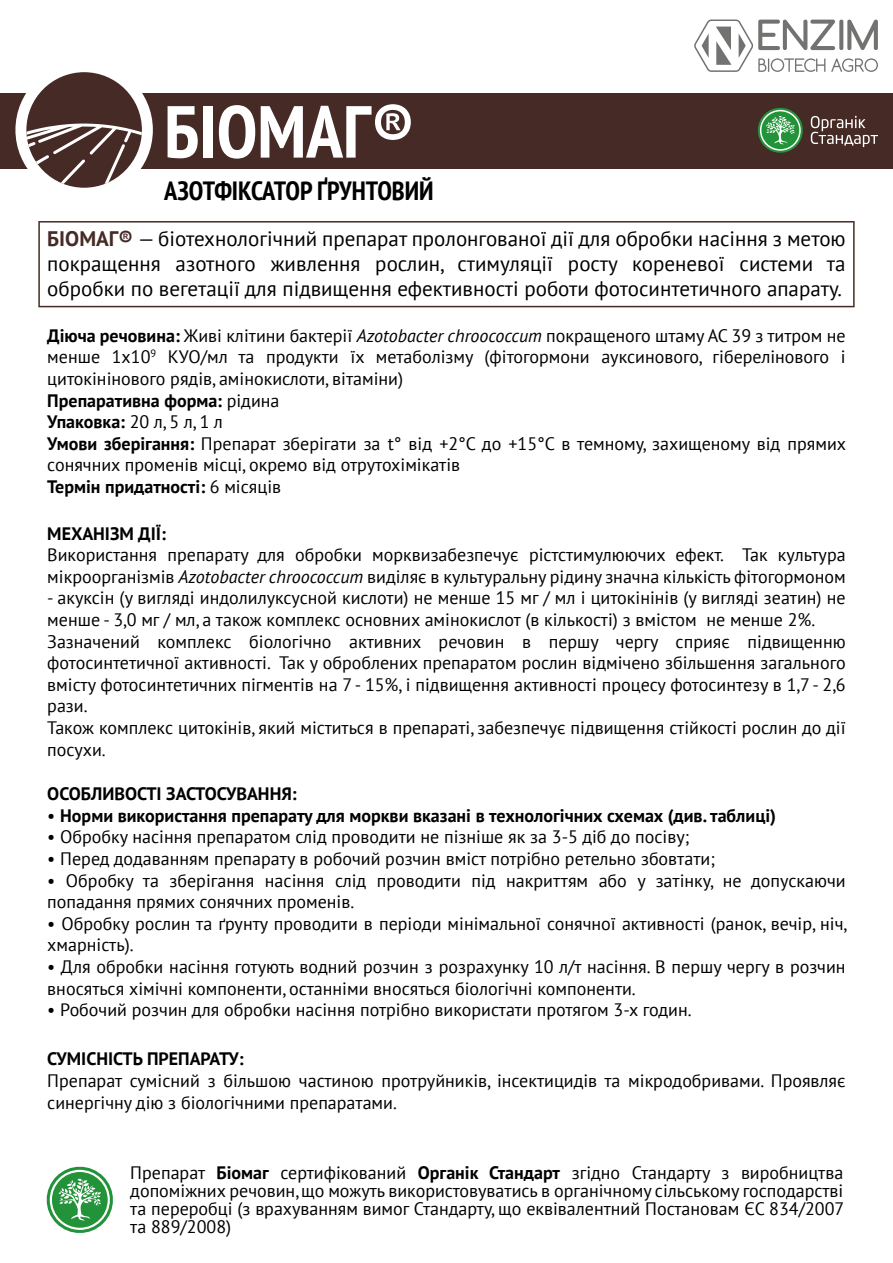
<style>
.page{position:relative;width:893px;height:1263px;background:#fff}
.page>*{position:absolute;margin:0;border:0;box-sizing:border-box;transform-origin:0 0}
.t1{font:700 condensed 73.5px "PT Sans";color:#fff}
.t2{font:700 condensed 26.4px "PT Sans";color:#000}
.t3{font:21px/25.2px "PT Sans";color:#000;text-align:justify}
.t4{font:18px/21.6px "PT Sans";color:#000}
.t5{font:700 18px "PT Sans";color:#000}
.s1{font-weight:700;color:#452a25}
.s2{font-weight:700}
.s3{font-style:italic}
.s4{font-weight:400}
</style>
<div class="page">
<div style="left:0;top:94px;width:893px;height:75px;background:#452a25"></div>
<svg style="left:38px;top:221px;width:817px;height:86px"></svg>
<svg style="left:15px;top:72px;width:138px;height:116px"></svg>
<svg style="left:694px;top:20px;width:184px;height:52px"></svg>
<svg style="left:811px;top:116px;width:67px;height:31px"></svg>
<svg style="left:758px;top:107px;width:45px;height:46px"></svg>
<svg style="left:46px;top:1166px;width:67px;height:67px"></svg>
<h1 class="t1" style="left:164px;top:83px;width:252px">БІОМАГ®</h1>
<h2 class="t2" style="left:164px;top:173px;width:271px">АЗОТФІКСАТОР ҐРУНТОВИЙ</h2>
<p class="t3" style="left:47px;top:225px;width:800px"><span class="s1">БІОМАГ®</span> — біотехнологічний препарат пролонгованої дії для обробки насіння з метою покращення азотного живлення рослин, стимуляції росту кореневої системи та обробки по вегетації для підвищення ефективності роботи фотосинтетичного апарату.</p>
<p class="t4" style="left:47px;top:324px;width:800px"><span class="s2">Діюча речовина:</span> Живі клітини бактерії <span class="s3">Azotobacter chroococcum</span> покращеного штаму AC 39 з титром не менше 1х10<sup>9</sup> КУО/мл та продукти їх метаболізму (фітогормони ауксинового, гіберелінового і цитокінінового рядів, амінокислоти, вітаміни)<br><span class="s2">Препаративна форма:</span> рідина<br><span class="s2">Упаковка:</span> 20 л, 5 л, 1 л<br><span class="s2">Умови зберігання:</span> Препарат зберігати за t° від +2°С до +15°С в темному, захищеному від прямих сонячних променів місці, окремо від отрутохімікатів<br><span class="s2">Термін придатності:</span> 6 місяців</p>
<p class="t5" style="left:47px;top:521px;width:120px">МЕХАНІЗМ ДІЇ:</p>
<p class="t4" style="left:47px;top:544px;width:800px">Використання препарату для обробки морквизабезпечує рістстимулюючих ефект. Так культура мікроорганізмів <span class="s3">Azotobacter chroococcum</span> виділяє в культуральну рідину значна кількість фітогормоном</p>
<p class="t4" style="left:47px;top:587px;width:800px">- акуксін (у вигляді индолилуксусной кислоти) не менше 15 мг / мл і цитокінінів (у вигляді зеатин) не менше - 3,0 мг / мл, а також комплекс основних амінокислот (в кількості) з вмістом не менше 2%.<br>Зазначений комплекс біологічно активних речовин в першу чергу сприяє підвищенню фотосинтетичної активності. Так у оброблених препаратом рослин відмічено збільшення загального вмісту фотосинтетичних пігментів на 7 - 15%, і підвищення активності процесу фотосинтезу в 1,7 - 2,6 рази.<br>Також комплекс цитокінів, який міститься в препараті, забезпечує підвищення стійкості рослин до дії посухи.</p>
<p class="t5" style="left:47px;top:782px;width:251px">ОСОБЛИВОСТІ ЗАСТОСУВАННЯ:</p>
<p class="t5" style="left:47px;top:803px;width:730px"><span class="s4">•</span> Норми використання препарату для моркви вказані в технологічних схемах (див. таблиці)</p>
<p class="t4" style="left:47px;top:826px;width:643px">• Обробку насіння препаратом слід проводити не пізніше як за 3-5 діб до посіву;</p>
<p class="t4" style="left:47px;top:847px;width:669px">• Перед додаванням препарату в робочий розчин вміст потрібно ретельно збовтати;</p>
<p class="t4" style="left:47px;top:869px;width:800px">• Обробку та зберігання насіння слід проводити під накриттям або у затінку, не допускаючи попадання прямих сонячних променів.</p>
<p class="t4" style="left:47px;top:912px;width:801px">• Обробку рослин та ґрунту проводити в періоди мінімальної сонячної активності (ранок, вечір, ніч, хмарність).</p>
<p class="t4" style="left:47px;top:955px;width:800px">• Для обробки насіння готують водний розчин з розрахунку 10 л/т насіння. В першу чергу в розчин вносяться хімічні компоненти, останніми вносяться біологічні компоненти.</p>
<p class="t4" style="left:47px;top:998px;width:646px">• Робочий розчин для обробки насіння потрібно використати протягом 3-х годин.</p>
<p class="t5" style="left:47px;top:1047px;width:198px">СУМІСНІСТЬ ПРЕПАРАТУ:</p>
<p class="t4" style="left:47px;top:1069px;width:800px">Препарат сумісний з більшою частиною протруйників, інсектицидів та мікродобривами. Проявляє синергічну дію з біологічними препаратами.</p>
<p class="t4" style="left:130px;top:1163px;width:715px;line-height:18px;text-align:justify">Препарат <span class="s2">Біомаг</span> сертифікований <span class="s2">Органік Стандарт</span> згідно Стандарту з виробництва допоміжних речовин, що можуть використовуватись в органічному сільському господарстві та переробці (з врахуванням вимог Стандарту, що еквівалентний Постановам ЄС 834/2007 та 889/2008)</p>
</div>
